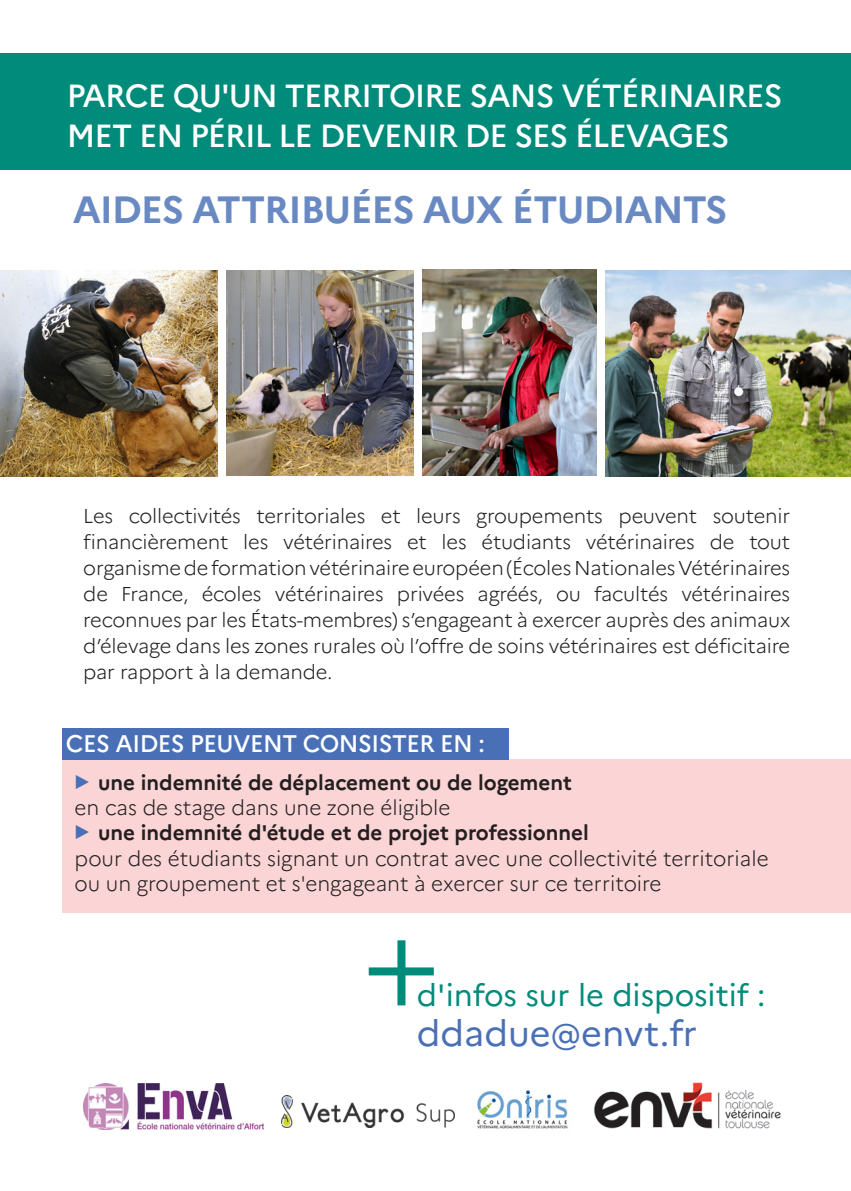
<style>
.page{position:relative;width:851px;height:1191px;background:#fff}
.page>*{position:absolute;margin:0;border:0;box-sizing:border-box;transform-origin:0 0}
.t1{font:700 38px "Marianne";letter-spacing:-.03em;color:#4970b7}
.t2{font:36px "Marianne";color:#4970b7}
.t3{font:500 32px/40px "Marianne";letter-spacing:-.03em;color:#fff}
.t4{font:30.8px "Marianne";color:#008b7a}
.t5{font:500 24px "Marianne";letter-spacing:-.02em;color:#fff}
.t6{font:300 21px/25.2px "Marianne";color:#231f20}
.t7{font:700 21px/25.2px "Marianne";color:#231f20}
.t8{font:300 20px/26px "Marianne";letter-spacing:-.01em;color:#231f20;text-align:justify}
.s1{color:#4970b7}
.s2{font-weight:300}
.s3{font-weight:700}
</style>
<div class="page">
<div style="left:62px;top:759px;width:788px;height:153px;background:#fbd4d5"></div>
<img style="left:83px;top:1083px;width:181px;height:46px">
<img style="left:594px;top:1082px;width:187px;height:47px">
<img style="left:477px;top:1090px;width:91px;height:39px">
<img style="left:281px;top:1095px;width:173px;height:32px">
<img style="left:227px;top:271px;width:186px;height:205px">
<div style="left:0;top:53px;width:850px;height:117px;background:#008b7a"></div>
<img style="left:422px;top:270px;width:174px;height:206px">
<div style="left:62px;top:728px;width:446px;height:31px;background:#4970b7"></div>
<img style="left:605px;top:271px;width:245px;height:205px">
<div style="left:397px;top:940px;width:8px;height:65px;background:#008b7a"></div>
<div style="left:368px;top:967px;width:66px;height:8px;background:#008b7a"></div>
<img style="left:0;top:270px;width:217px;height:206px">
<h3 class="t3" style="left:67px;top:73px;width:717px">PARCE QU'UN TERRITOIRE SANS VÉTÉRINAIRES<br>MET EN PÉRIL LE DEVENIR DE SES ÉLEVAGES</h3>
<h1 class="t1" style="left:73px;top:180px;width:656px">AIDES ATTRIBUÉES AUX ÉTUDIANTS</h1>
<p class="t8" style="left:83px;top:501px;width:708px">Les collectivités territoriales et leurs groupements peuvent soutenir financièrement les vétérinaires et les étudiants vétérinaires de tout organisme de formation vétérinaire européen (Écoles Nationales Vétérinaires de France, écoles vétérinaires privées agréés, ou facultés vétérinaires reconnues par les États-membres) s’engageant à exercer auprès des animaux d’élevage dans les zones rurales où l’offre de soins vétérinaires est déficitaire par rapport à la demande.</p>
<p class="t5" style="left:66px;top:724px;width:420px">CES AIDES PEUVENT CONSISTER EN :</p>
<p class="t7" style="left:75px;top:768px;width:499px"><span class="s1">◆</span> une indemnité de déplacement ou de logement <span class="s2">en cas de stage dans une zone éligible</span></p>
<p class="t6" style="left:75px;top:818px;width:695px"><span class="s1">◆</span> <span class="s3">une indemnité d'étude et de projet professionnel<br></span>pour des étudiants signant un contrat avec une collectivité territoriale ou un groupement et s'engageant à exercer sur ce territoire</p>
<h3 class="t4" style="left:417px;top:970px;width:350px">d'infos sur le dispositif :</h3>
<h2 class="t2" style="left:417px;top:1005px;width:282px">ddadue@envt.fr</h2>
</div>
